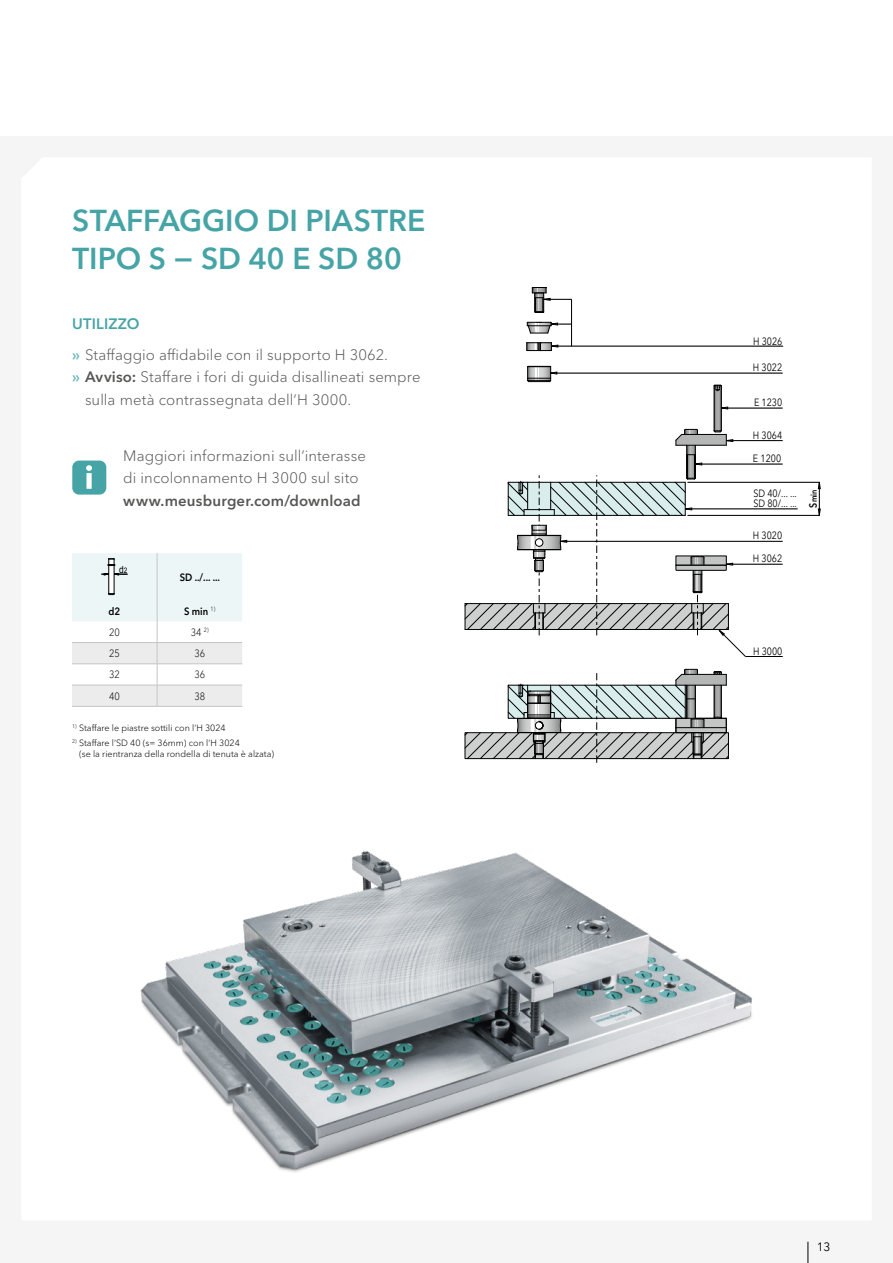
<style>
.page{position:relative;width:893px;height:1263px;background:#fff}
.page>*{position:absolute;margin:0;border:0;box-sizing:border-box;transform-origin:0 0}
.t1{font:600 30px/37.5px "Avenir Next W1 G";color:#46a4a6}
.t2{font:300 15px/22.5px "Avenir Next W1 G";letter-spacing:.005em;color:#575756}
.t3{font:600 15px "Avenir Next W1 G";letter-spacing:.01em;color:#575756}
.t4{font:12px "Avenir Next W1 G";color:#000}
.t5{font:10.5px/22.8px "Avenir Next W1 G";color:#000;scale:.85 1}
.t6{font:600 10.5px "Avenir Next W1 G";color:#000;scale:.9 1}
.t7{font:300 10.5px "Avenir Next W1 G";color:#000;scale:.9 1}
.t8{font:9.75px "Arial";color:#000;scale:.85 1}
.t9{font:300 9px/10.8px "Avenir Next W1 G";color:#000}
.t10{font:600 8.55px "Avenir Next W1 G";color:#000;scale:.85 1}
.s1{font-weight:600;color:#46a4a6}
.s2{font-weight:600;color:#6bb7b8}
.s3{font-weight:600}
.s4{font-size:7.65px}
.s5{font-size:10.5px}
</style>
<div class="page">
<div style="left:72px;top:461px;width:34px;height:34px;background:#46a4a6;border-radius:7px"></div>
<svg style="left:86px;top:465px;width:6px;height:24px"></svg>
<img style="left:141px;top:851px;width:611px;height:321px">
<hr style="left:72px;top:706px;width:85px;height:1px;background:#c4c5c5">
<hr style="left:157px;top:706px;width:85px;height:1px;background:#c4c5c5">
<svg style="left:72px;top:553px;width:170px;height:153px"></svg>
<svg style="left:715px;top:391px;width:6px;height:38px"></svg>
<hr style="left:714px;top:388px;width:1px;height:43px;background:#000">
<hr style="left:721px;top:388px;width:1px;height:43px;background:#000">
<hr style="left:551px;top:346px;width:232px;height:1px;background:#000">
<svg style="left:527px;top:366px;width:30px;height:16px"></svg>
<hr style="left:551px;top:373px;width:232px;height:1px;background:#000">
<hr style="left:696px;top:464px;width:87px;height:1px;background:#000">
<hr style="left:727px;top:440px;width:56px;height:1px;background:#000">
<hr style="left:561px;top:541px;width:222px;height:1px;background:#000">
<hr style="left:726px;top:564px;width:57px;height:1px;background:#000">
<hr style="left:722px;top:408px;width:61px;height:1px;background:#000">
<hr style="left:685px;top:509px;width:113px;height:1px;background:#000">
<hr style="left:745px;top:656px;width:38px;height:1px;background:#000">
<svg style="left:465px;top:429px;width:281px;height:228px"></svg>
<hr style="left:571px;top:299px;width:1px;height:47px;background:#000">
<svg style="left:527px;top:342px;width:31px;height:9px"></svg>
<svg style="left:527px;top:322px;width:44px;height:12px"></svg>
<svg style="left:465px;top:669px;width:264px;height:94px"></svg>
<svg style="left:714px;top:385px;width:8px;height:6px"></svg>
<svg style="left:532px;top:287px;width:40px;height:26px"></svg>
<hr style="left:687px;top:482px;width:133px;height:1px;background:#000">
<hr style="left:687px;top:515px;width:133px;height:1px;background:#000">
<hr style="left:819px;top:482px;width:1px;height:33px;background:#000">
<svg style="left:808px;top:1242px;width:1px;height:21px"></svg>
<h1 class="t1" style="left:72px;top:202px;width:355px">STAFFAGGIO DI PIASTRE<br>TIPO S − SD 40 E SD 80</h1>
<h2 class="t2" style="left:72px;top:308px;width:317px;line-height:31px"><span class="s1">UTILIZZO<br></span><span class="s2">»</span> Staffaggio affidabile con il supporto H 3062.</h2>
<h2 class="t2" style="left:85px;top:366px;width:337px;text-indent:-13px"><span class="s2">»</span> <span class="s3">Avviso:</span> Staffare i fori di guida disallineati sempre sulla metà contrassegnata dell’H 3000.</h2>
<h2 class="t2" style="left:123px;top:444px;width:244px">Maggiori informazioni sull’interasse di incolonnamento H 3000 sul sito</h2>
<h2 class="t3" style="left:123px;top:491px;width:239px">www.meusburger.com/download</h2>
<p class="t8" style="left:119px;top:563px;width:11px">d<span class="s4">2</span></p>
<p class="t6" style="left:180px;top:570px;width:46px">SD ../... ...</p>
<p class="t6" style="left:109px;top:605px;width:15px">d2</p>
<p class="t6" style="left:184px;top:605px;width:36px">S min <sup>1)</sup></p>
<p class="t7" style="left:109px;top:626px;width:14px">20</p>
<p class="t7" style="left:191px;top:626px;width:22px">34 <sup>2)</sup></p>
<p class="t7" style="left:109px;top:647px;width:14px">25</p>
<p class="t7" style="left:194px;top:647px;width:14px">36</p>
<p class="t7" style="left:109px;top:668px;width:14px">32</p>
<p class="t7" style="left:194px;top:668px;width:14px">36</p>
<p class="t7" style="left:109px;top:690px;width:14px">40</p>
<p class="t7" style="left:194px;top:690px;width:14px">38</p>
<p class="t9" style="left:79px;top:723px;width:143px">Dünne Platten mit H 3024 spannen</p>
<p class="t9" style="left:72px;top:740px;width:189px"><sup>2)</sup> SD 40 (s= 36mm) mit H 3024 spannen (wenn Ausnehmung für Haltescheibe oben ist)</p>
<p class="t9" style="left:72px;top:722px;width:155px"><sup>1)</sup> Staffare le piastre sottili con l’H 3024</p>
<p class="t9" style="left:79px;top:737px;width:196px;text-indent:-7px"><sup>2)</sup> Staffare l’SD 40 (s= 36mm) con l’H 3024<br>(se la rientranza della rondella di tenuta è alzata)</p>
<p class="t5" style="left:753px;top:330px;width:36px">H 3026</p>
<p class="t5" style="left:753px;top:356px;width:36px">H 3022</p>
<p class="t5" style="left:754px;top:391px;width:35px">E 1230</p>
<p class="t5" style="left:753px;top:424px;width:36px">H 3064</p>
<p class="t5" style="left:753px;top:447px;width:35px">E 1200</p>
<p class="t5" style="left:753px;top:482px;width:53px">SD 40/... ...</p>
<p class="t10" style="left:809px;top:508px;width:23px;rotate:-90deg"><span class="s5">S</span>min</p>
<p class="t5" style="left:753px;top:492px;width:53px">SD 80/... ...</p>
<p class="t5" style="left:753px;top:524px;width:36px">H 3020<br>H 3062</p>
<p class="t5" style="left:753px;top:640px;width:36px">H 3000</p>
<h3 class="t4" style="left:817px;top:1239px;width:15px">13</h3>
</div>
